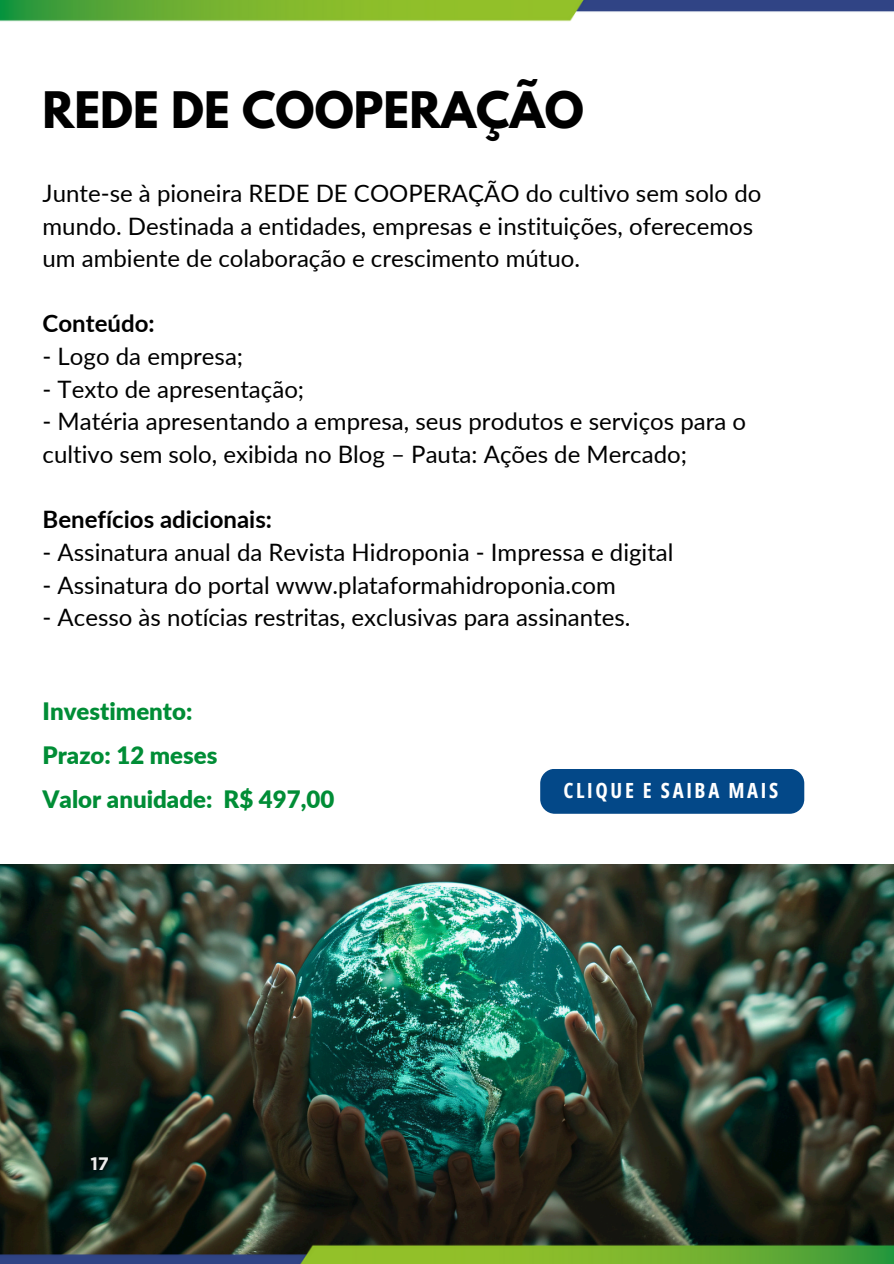
<style>
.page{position:relative;width:894px;height:1264px;background:#fff}
.page>*{position:absolute;margin:0;border:0;box-sizing:border-box;transform-origin:0 0}
.t1{font:700 44.55px "League Spartan";color:#000}
.t2{font:24px/32.7px "Lato";color:#010101}
.t3{font:900 24px/43.8px "Lato";color:#008d36}
.t4{font:700 24px "Lato";color:#010101}
.t5{font:700 20.85px "Open Sans Condensed";letter-spacing:.13em;color:#fff}
.t6{font:700 18px "Gotham";color:#ededed}
</style>
<div class="page">
<div style="left:540px;top:768px;width:264px;height:45px;background:#034888;border-radius:15px"></div>
<img style="left:0;top:0;width:893px;height:22px">
<img style="left:0;top:865px;width:893px;height:375px">
<img style="left:0;top:1240px;width:893px;height:23px">
<p class="t1" style="left:43px;top:87px;width:542px">REDE DE COOPERAÇÃO</p>
<h3 class="t2" style="left:43px;top:176px;width:720px">Junte-se à pioneira REDE DE COOPERAÇÃO do cultivo sem solo do mundo. Destinada a entidades, empresas e instituições, oferecemos um ambiente de colaboração e crescimento mútuo.</h3>
<h3 class="t4" style="left:43px;top:309px;width:114px">Conteúdo:</h3>
<h3 class="t2" style="left:43px;top:339px;width:202px">- Logo da empresa;</h3>
<h3 class="t2" style="left:43px;top:372px;width:263px">- Texto de apresentação;</h3>
<h3 class="t2" style="left:43px;top:405px;width:705px">- Matéria apresentando a empresa, seus produtos e serviços para o cultivo sem solo, exibida no Blog – Pauta: Ações de Mercado;</h3>
<h3 class="t4" style="left:43px;top:504px;width:231px">Benefícios adicionais:</h3>
<h3 class="t2" style="left:43px;top:535px;width:632px">- Assinatura anual da Revista Hidroponia - Impressa e digital</h3>
<h3 class="t2" style="left:43px;top:568px;width:574px">- Assinatura do portal www.plataformahidroponia.com</h3>
<h3 class="t2" style="left:43px;top:600px;width:589px">- Acesso às notícias restritas, exclusivas para assinantes.</h3>
<p class="t3" style="left:43px;top:689px;width:293px">Investimento:<br>Prazo: 12 meses<br>Valor anuidade: R$ 497,00</p>
<p class="t6" style="left:90px;top:1152px;width:20px">17</p>
<h2 class="t5" style="left:563px;top:775px;width:216px">CLIQUE E SAIBA MAIS</h2>
</div>
